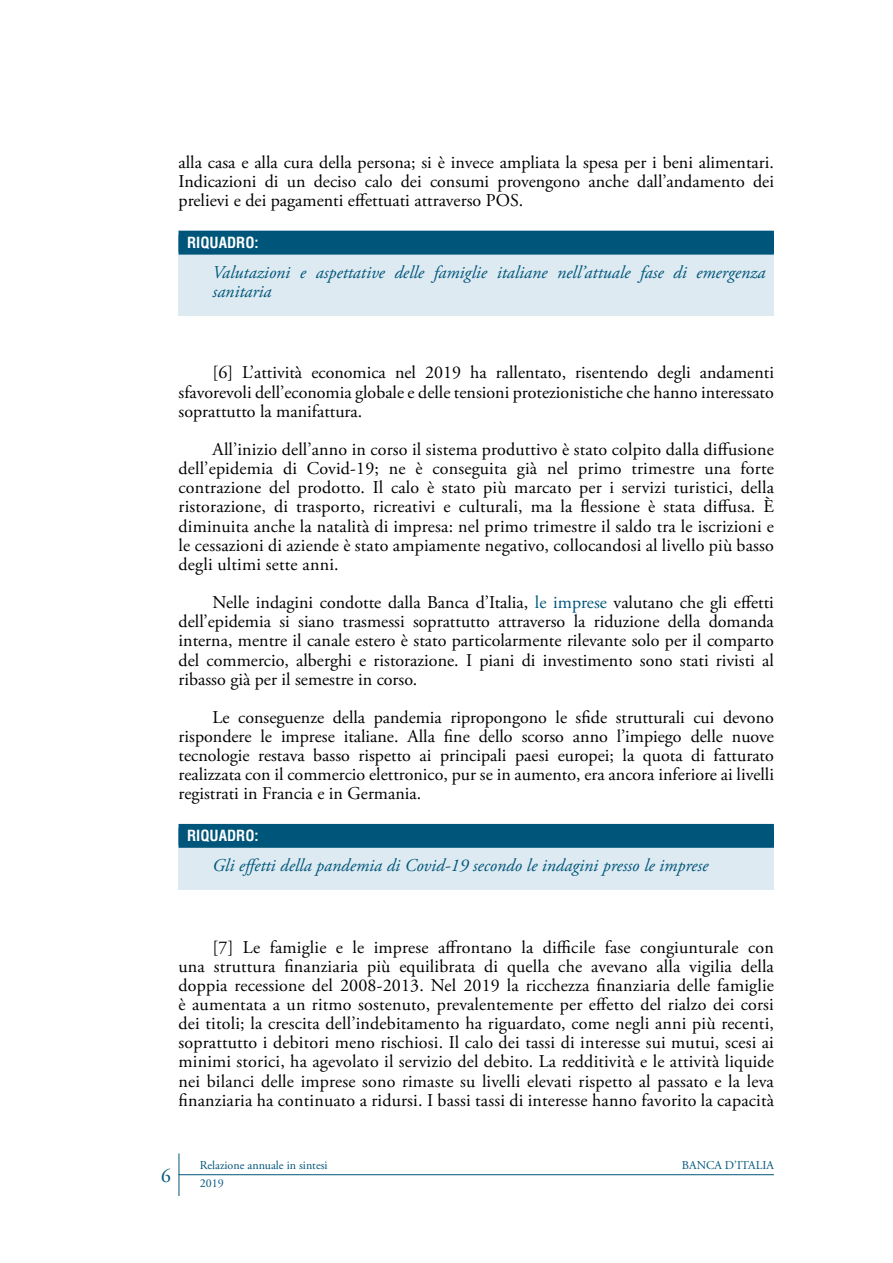
<style>
.page{position:relative;width:893px;height:1263px;background:#fff}
.page>*{position:absolute;margin:0;border:0;box-sizing:border-box;transform-origin:0 0}
.t1{font:19.5px "Adobe Garamond Pro";color:#00567a}
.t2{font:18px/19.2px "Adobe Garamond Pro";color:#000;text-align:justify}
.t3{font:italic 18px/19px "Adobe Garamond Pro";color:#00567a}
.t4{font:700 condensed 15px "Helvetica LT Std";color:#fff}
.t5{font:12px "Adobe Garamond Pro";color:#00567a}
.s1{color:#00567a}
</style>
<div class="page">
<hr style="left:179px;top:1174px;width:595px;height:1px;background:#00567a">
<hr style="left:179px;top:1153px;width:1px;height:43px;background:#00567a">
<div style="left:179px;top:231px;width:595px;height:85px;background:#ddeaf2"></div>
<div style="left:179px;top:231px;width:595px;height:21px;background:#00567a"></div>
<div style="left:179px;top:235px;width:595px;height:20px;background:#00567a"></div>
<div style="left:179px;top:824px;width:595px;height:66px;background:#ddeaf2"></div>
<div style="left:179px;top:824px;width:595px;height:21px;background:#00567a"></div>
<div style="left:179px;top:828px;width:595px;height:20px;background:#00567a"></div>
<p class="t2" style="left:179px;top:153px;width:597px">alla casa e alla cura della persona; si è invece ampliata la spesa per i beni alimentari.<br>Indicazioni di un deciso calo dei consumi provengono anche dall’andamento dei prelievi e dei pagamenti effettuati attraverso POS.</p>
<p class="t4" style="left:187px;top:233px;width:73px">RIQUADRO:</p>
<p class="t3" style="left:213px;top:263px;width:554px">Valutazioni e aspettative delle famiglie italiane nell’attuale fase di emergenza sanitaria</p>
<p class="t2" style="left:179px;top:364px;width:597px;text-indent:34px">[6] L’attività economica nel 2019 ha rallentato, risentendo degli andamenti sfavorevoli dell’economia globale e delle tensioni protezionistiche che hanno interessato soprattutto la manifattura.</p>
<p class="t2" style="left:179px;top:440px;width:597px;text-indent:34px">All’inizio dell’anno in corso il sistema produttivo è stato colpito dalla diffusione dell’epidemia di Covid-19; ne è conseguita già nel primo trimestre una forte contrazione del prodotto. Il calo è stato più marcato per i servizi turistici, della ristorazione, di trasporto, ricreativi e culturali, ma la flessione è stata diffusa. È diminuita anche la natalità di impresa: nel primo trimestre il saldo tra le iscrizioni e le cessazioni di aziende è stato ampiamente negativo, collocandosi al livello più basso degli ultimi sette anni.</p>
<p class="t2" style="left:179px;top:593px;width:597px;text-indent:34px">Nelle indagini condotte dalla Banca d’Italia, <span class="s1">le imprese</span> valutano che gli effetti dell’epidemia si siano trasmessi soprattutto attraverso la riduzione della domanda interna, mentre il canale estero è stato particolarmente rilevante solo per il comparto del commercio, alberghi e ristorazione. I piani di investimento sono stati rivisti al ribasso già per il semestre in corso.</p>
<p class="t2" style="left:179px;top:708px;width:597px;text-indent:34px">Le conseguenze della pandemia ripropongono le sfide strutturali cui devono rispondere le imprese italiane. Alla fine dello scorso anno l’impiego delle nuove tecnologie restava basso rispetto ai principali paesi europei; la quota di fatturato realizzata con il commercio elettronico, pur se in aumento, era ancora inferiore ai livelli registrati in Francia e in Germania.</p>
<p class="t4" style="left:187px;top:826px;width:73px">RIQUADRO:</p>
<p class="t3" style="left:213px;top:856px;width:497px">Gli effetti della pandemia di Covid-19 secondo le indagini presso le imprese</p>
<p class="t2" style="left:179px;top:938px;width:597px;text-indent:34px">[7] Le famiglie e le imprese affrontano la difficile fase congiunturale con una struttura finanziaria più equilibrata di quella che avevano alla vigilia della doppia recessione del 2008-2013. Nel 2019 la ricchezza finanziaria delle famiglie è aumentata a un ritmo sostenuto, prevalentemente per effetto del rialzo dei corsi dei titoli; la crescita dell’indebitamento ha riguardato, come negli anni più recenti, soprattutto i debitori meno rischiosi. Il calo dei tassi di interesse sui mutui, scesi ai minimi storici, ha agevolato il servizio del debito. La redditività e le attività liquide nei bilanci delle imprese sono rimaste su livelli elevati rispetto al passato e la leva finanziaria ha continuato a ridursi. I bassi tassi di interesse hanno favorito la capacità</p>
<p class="t1" style="left:161px;top:1164px;width:11px">6</p>
<p class="t5" style="left:200px;top:1158px;width:129px">Relazione annuale in sintesi</p>
<p class="t5" style="left:682px;top:1158px;width:93px">BANCA D’ITALIA</p>
<p class="t5" style="left:200px;top:1176px;width:25px">2019</p>
</div>
